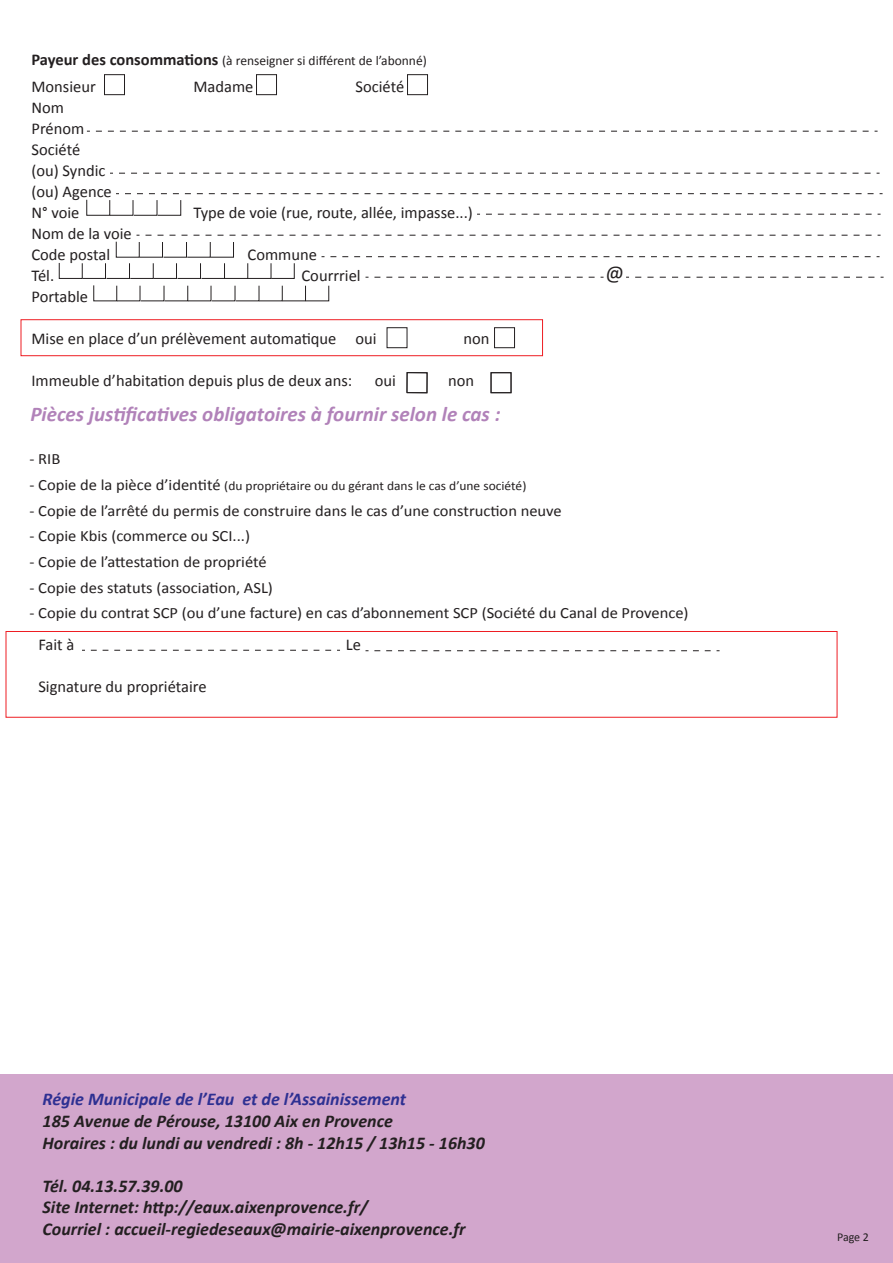
<style>
.page{position:relative;width:893px;height:1263px;background:#fff}
.page>*{position:absolute;margin:0;border:0;box-sizing:border-box;transform-origin:0 0}
.t1{font:italic 700 21px "Calibri";color:#b182b9}
.t2{font:21px "Calibri";color:#231f20}
.t3{font:italic 700 18px/21.6px "Calibri";color:#231f20}
.t4{font:16.5px/21px "Calibri";color:#231f20}
.t5{font:15.75px "Calibri";color:#231f20;scale:1.05 1}
.t6{font:13.5px "Calibri";color:#231f20}
.t7{font:12.9px "Calibri";color:#231f20;scale:1.05 1}
.t8{font:12px "Calibri";color:#231f20}
.s1{font-weight:700;font-size:16.5px}
.s2{font-size:15.75px}
.s3{color:#2e3092}
.s4{font-style:inherit}
</style>
<div class="page">
<div style="left:0;top:1075px;width:893px;height:188px;background:#d2a6cc"></div>
<div style="left:59px;top:263px;width:24px;height:16px;border:1px solid #231f20"></div>
<div style="left:86px;top:199px;width:24px;height:17px;border:1px solid #231f20"></div>
<svg style="left:116px;top:285px;width:213px;height:17px"></svg>
<svg style="left:91px;top:650px;width:249px;height:1px"></svg>
<svg style="left:374px;top:650px;width:346px;height:1px"></svg>
<div style="left:104px;top:74px;width:21px;height:21px;border:1px solid #231f20"></div>
<div style="left:256px;top:74px;width:21px;height:21px;border:1px solid #231f20"></div>
<div style="left:407px;top:74px;width:21px;height:21px;border:1px solid #231f20"></div>
<svg style="left:96px;top:131px;width:782px;height:1px"></svg>
<svg style="left:82px;top:235px;width:802px;height:44px"></svg>
<svg style="left:119px;top:173px;width:761px;height:1px"></svg>
<svg style="left:109px;top:193px;width:774px;height:23px"></svg>
<div style="left:387px;top:327px;width:20px;height:21px;border:1px solid #231f20"></div>
<div style="left:494px;top:327px;width:21px;height:21px;border:1px solid #231f20"></div>
<div style="left:21px;top:319px;width:522px;height:37px;border:1px solid #ee1d23"></div>
<div style="left:407px;top:372px;width:20px;height:21px;border:1px solid #231f20"></div>
<div style="left:491px;top:372px;width:20px;height:21px;border:1px solid #231f20"></div>
<div style="left:6px;top:631px;width:831px;height:87px;border:1px solid #ee1d23"></div>
<p class="t6" style="left:32px;top:52px;width:397px"><span class="s1">Payeur des consommations</span> (à renseigner si différent de l’abonné)</p>
<p class="t4" style="left:32px;top:76px;width:66px">Monsieur</p>
<p class="t4" style="left:193px;top:76px;width:61px">Madame</p>
<p class="t4" style="left:355px;top:76px;width:50px">Société</p>
<p class="t4" style="left:32px;top:97px;width:82px">Nom<br>Prénom<br>Société<br>(ou) Syndic (ou) Agence<br>N° voie</p>
<p class="t4" style="left:194px;top:202px;width:281px">Type de voie (rue, route, allée, impasse...)</p>
<p class="t4" style="left:32px;top:223px;width:102px">Nom de la voie<br>Code postal</p>
<p class="t4" style="left:248px;top:244px;width:71px">Commune</p>
<p class="t4" style="left:32px;top:265px;width:24px">Tél.</p>
<p class="t4" style="left:302px;top:265px;width:61px">Courrriel</p>
<p class="t4" style="left:32px;top:286px;width:58px">Portable</p>
<p class="t4" style="left:32px;top:328px;width:347px">Mise en place d’un prélèvement automatique oui</p>
<p class="t4" style="left:464px;top:328px;width:28px">non</p>
<p class="t4" style="left:32px;top:370px;width:322px">Immeuble d’habitation depuis plus de deux ans:</p>
<p class="t4" style="left:375px;top:370px;width:23px">oui</p>
<p class="t4" style="left:448px;top:370px;width:28px">non</p>
<p class="t1" style="left:30px;top:401px;width:472px">Pièces justificatives obligatoires à fournir selon le cas :</p>
<p class="t2" style="left:605px;top:259px;width:20px">@</p>
<p class="t5" style="left:29px;top:449px;width:31px">- RIB</p>
<p class="t7" style="left:29px;top:477px;width:475px"><span class="s2">- Copie de la pièce d’identité</span> (du propriétaire ou du gérant dans le cas d’une société)</p>
<p class="t5" style="left:29px;top:500px;width:508px">- Copie de l’arrêté du permis de construire dans le cas d’une construction neuve</p>
<p class="t5" style="left:29px;top:526px;width:212px">- Copie Kbis (commerce ou SCI...)</p>
<p class="t5" style="left:29px;top:552px;width:227px">- Copie de l’attestation de propriété</p>
<p class="t5" style="left:29px;top:577px;width:233px">- Copie des statuts (association, ASL)</p>
<p class="t5" style="left:29px;top:603px;width:629px">- Copie du contrat SCP (ou d’une facture) en cas d’abonnement SCP (Société du Canal de Provence)</p>
<p class="t4" style="left:38px;top:634px;width:37px">Fait à</p>
<p class="t4" style="left:346px;top:634px;width:17px">Le</p>
<p class="t4" style="left:38px;top:676px;width:170px">Signature du propriétaire</p>
<p class="t3" style="left:43px;top:1089px;width:444px"><span class="s3">Régie Municipale de l’Eau et de l’Assainissement<br></span><span class="s4">185 Avenue de Pérouse,</span> 13100 Aix en Provence<br>Horaires : du lundi au vendredi : 8h - 12h15 / 13h15 - 16h30</p>
<p class="t3" style="left:43px;top:1175px;width:424px">Tél. 04.<span class="s4">13.57.39.00<br></span>Site Internet: http://eaux.aixenprovence.fr/<br>Courriel : accueil-regiedeseaux@mairie-aixenprovence.fr</p>
<p class="t8" style="left:837px;top:1229px;width:34px">Page 2</p>
</div>
